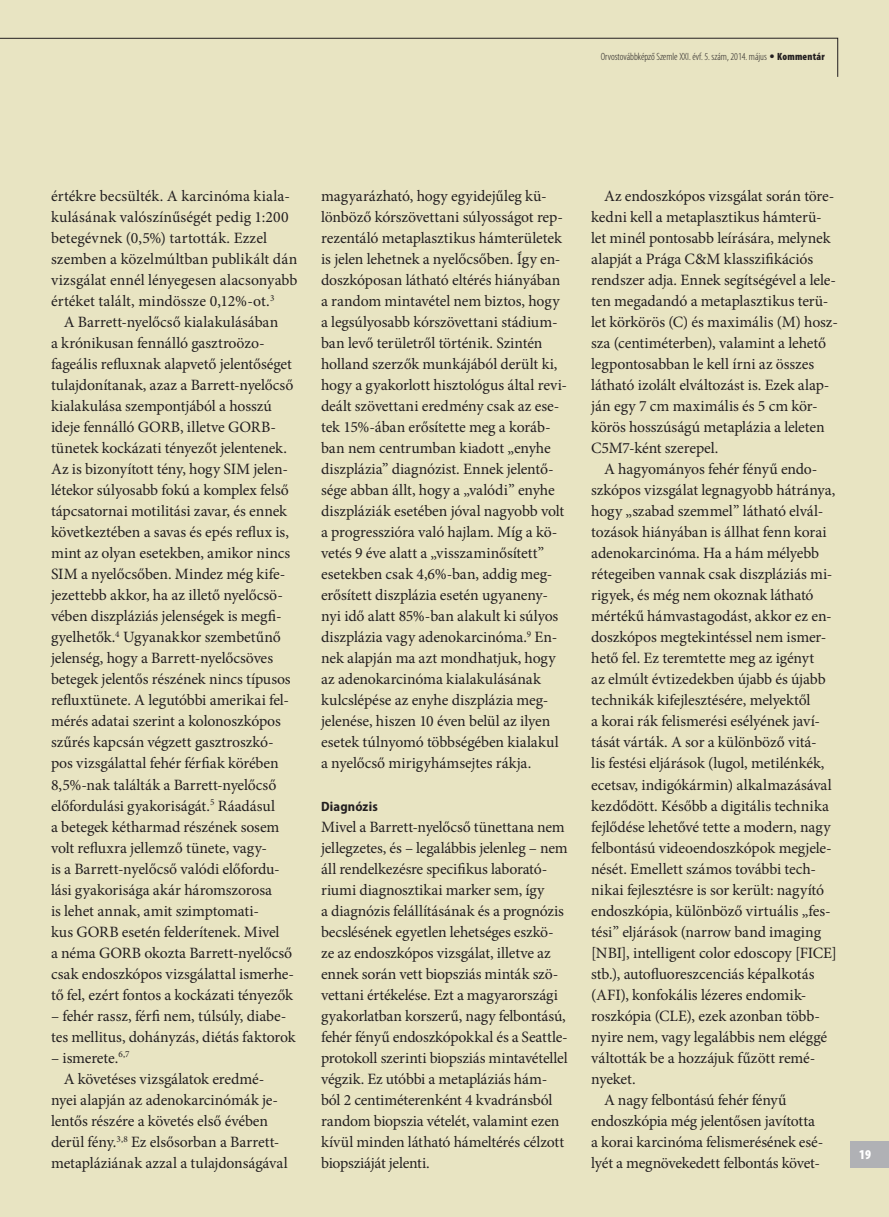
<style>
.page{position:relative;width:889px;height:1217px;background:#fff}
.page>*{position:absolute;margin:0;border:0;box-sizing:border-box;transform-origin:0 0}
.kenyér{font:15.75px/21px "Minion Pro";letter-spacing:-.01em;color:#231f20}
.kenyértompa{font:15.75px/21px "Minion Pro";letter-spacing:-.01em;color:#231f20}
.alcím2{font:700 semi-condensed 13.5px "Myriad Pro";letter-spacing:.01em;color:#231f20}
.t1{font:900 condensed 13.5px "Myriad Pro";color:#fff}
.t2{font:300 condensed 10.5px "Myriad Pro";color:#231f20}
.s1{font-family:"Helvetica Neue LT Pro"}
.s2{font-weight:900}
</style>
<div class="page">
<div style="left:0;top:0;width:889px;height:1216px;background:#e8e4c2"></div>
<svg style="left:0;top:38px;width:838px;height:39px"></svg>
<div style="left:850px;top:1140px;width:39px;height:27px;background:#b0b1b5"></div>
<p class="t2" style="left:600px;top:51px;width:225px">Orvostovábbképző Szemle XXI. évf. 5. szám, 2014. május <span class="s1">•</span> <span class="s2">Kommentár</span></p>
<p class="kenyértompa" style="left:51px;top:185px;width:248px">értékre becsülték. A karcinóma kiala&shy;kulásának valószínűségét pedig 1:200 betegévnek (0,5%) tartották. Ezzel szemben a közelmúltban publikált dán vizsgálat ennél lényegesen alacsonyabb értéket talált, mindössze 0,12%-ot.<sup>3</sup></p>
<p class="kenyér" style="left:51px;top:311px;width:245px;text-indent:13px">A Barrett-nyelőcső kialakulásában<br>a krónikusan fennálló gasztroözo&shy;fageális refluxnak alapvető jelentőséget tulajdonítanak, azaz a Barrett-nyelőcső kialakulása szempontjából a hosszú ideje fennálló GORB, illetve GORB&shy;tünetek kockázati tényezőt jelentenek.<br>Az is bizonyított tény, hogy SIM jelen&shy;létekor súlyosabb fokú a komplex felső tápcsatornai motilitási zavar, és ennek következtében a savas és epés reflux is, mint az olyan esetekben, amikor nincs SIM a nyelőcsőben. Mindez még kife&shy;jezettebb akkor, ha az illető nyelőcsö&shy;vében diszpláziás jelenségek is megfi&shy;gyelhetők.<sup>4</sup> Ugyanakkor szembetűnő jelenség, hogy a Barrett-nyelőcsöves betegek jelentős részének nincs típusos refluxtünete. A legutóbbi amerikai fel&shy;mérés adatai szerint a kolonoszkópos szűrés kapcsán végzett gasztroszkó&shy;pos vizsgálattal fehér férfiak körében 8,5%-nak találták a Barrett-nyelőcső előfordulási gyakoriságát.<sup>5</sup> Ráadásul<br>a betegek kétharmad részének sosem volt refluxra jellemző tünete, vagy-<br>is a Barrett-nyelőcső valódi előfordu&shy;lási gyakorisága akár háromszorosa<br>is lehet annak, amit szimptomati-<br>kus GORB esetén felderítenek. Mivel<br>a néma GORB okozta Barrett-nyelőcső csak endoszkópos vizsgálattal ismerhe&shy;tő fel, ezért fontos a kockázati tényezők</p>
<p class="kenyér" style="left:51px;top:1004px;width:246px">– fehér rassz, férfi nem, túlsúly, diabe&shy;tes mellitus, dohányzás, diétás faktorok</p>
<p class="kenyér" style="left:51px;top:1046px;width:80px">– ismerete.<sup>6,7</sup></p>
<p class="kenyér" style="left:51px;top:1067px;width:238px;text-indent:13px">A követéses vizsgálatok eredmé&shy;nyei alapján az adenokarcinómák je&shy;lentős részére a követés első évében derül fény.<sup>3,8</sup> Ez elsősorban a Barrett&shy;metapláziának azzal a tulajdonságával</p>
<p class="kenyér" style="left:321px;top:185px;width:247px">magyarázható, hogy egyidejűleg kü&shy;lönböző kórszövettani súlyosságot rep&shy;rezentáló metaplasztikus hámterületek is jelen lehetnek a nyelőcsőben. Így en&shy;doszkóposan látható eltérés hiányában a random mintavétel nem biztos, hogy a legsúlyosabb kórszövettani stádium&shy;ban levő területről történik. Szintén holland szerzők munkájából derült ki, hogy a gyakorlott hisztológus által revi&shy;deált szövettani eredmény csak az ese&shy;tek 15%-ában erősítette meg a koráb&shy;ban nem centrumban kiadott „enyhe diszplázia” diagnózist. Ennek jelentő&shy;sége abban állt, hogy a „valódi” enyhe diszpláziák esetében jóval nagyobb volt a progresszióra való hajlam. Míg a kö&shy;vetés 9 éve alatt a „visszaminősített” esetekben csak 4,6%-ban, addig meg&shy;erősített diszplázia esetén ugyanen - nyi idő alatt 85%-ban alakult ki súlyos diszplázia vagy adenokarcinóma.<sup>9</sup> En&shy;nek alapján ma azt mondhatjuk, hogy az adenokarcinóma kialakulásának kulcslépése az enyhe diszplázia meg&shy;jelenése, hiszen 10 éven belül az ilyen esetek túlnyomó többségében kialakul a nyelőcső mirigyhámsejtes rákja.</p>
<p class="alcím2" style="left:321px;top:798px;width:58px">Diagnózis</p>
<p class="kenyértompa" style="left:321px;top:815px;width:248px">Mivel a Barrett-nyelőcső tünettana nem jellegzetes, és – legalábbis jelenleg – nem áll rendelkezésre specifikus laborató&shy;riumi diagnosztikai marker sem, így<br>a diagnózis felállításának és a prognózis becslésének egyetlen lehetséges eszkö&shy;ze az endoszkópos vizsgálat, illetve az ennek során vett biopsziás minták szö&shy;vettani értékelése. Ezt a magyarországi gyakorlatban korszerű, nagy felbontású, fehér fényű endoszkópokkal és a Seattle&shy;protokoll szerinti biopsziás mintavétellel végzik. Ez utóbbi a metapláziás hám&shy;ból 2 centiméterenként 4 kvadránsból random biopszia vételét, valamint ezen kívül minden látható hámeltérés célzott biopsziáját jelenti.</p>
<p class="kenyér" style="left:591px;top:185px;width:248px;text-indent:13px">Az endoszkópos vizsgálat során töre&shy;kedni kell a metaplasztikus hámterü&shy;let minél pontosabb leírására, melynek alapját a Prága C&amp;M klasszifikációs rendszer adja. Ennek segítségével a lele&shy;ten megadandó a metaplasztikus terü&shy;let körkörös (C) és maximális (M) hos - sza (centiméterben), valamint a lehető legpontosabban le kell írni az összes látható izolált elváltozást is. Ezek alap&shy;ján egy 7 cm maximális és 5 cm kör&shy;körös hosszúságú metaplázia a leleten C5M7-ként szerepel.</p>
<p class="kenyér" style="left:591px;top:458px;width:247px;text-indent:13px">A hagyományos fehér fényű endo&shy;szkópos vizsgálat legnagyobb hátránya, hogy „szabad szemmel” látható elvál&shy;tozások hiányában is állhat fenn korai adenokarcinóma. Ha a hám mélyebb rétegeiben vannak csak diszpláziás mi&shy;rigyek, és még nem okoznak látható mértékű hámvastagodást, akkor ez en&shy;doszkópos megtekintéssel nem ismer&shy;hető fel. Ez teremtette meg az igényt<br>az elmúlt évtizedekben újabb és újabb technikák kifejlesztésére, melyektől<br>a korai rák felismerési esélyének javí&shy;tását várták. A sor a különböző vitá-<br>lis festési eljárások (lugol, metilénkék, ecetsav, indigókármin) alkalmazásával kezdődött. Később a digitális technika fejlődése lehetővé tette a modern, nagy felbontású videoendoszkópok megjele&shy;nését. Emellett számos további tech&shy;nikai fejlesztésre is sor került: nagyító endoszkópia, különböző virtuális „fes&shy;tési” eljárások (narrow band imaging [NBI], intelligent color edoscopy [FICE] stb.), autofluoreszcenciás képalkotás (AFI), konfokális lézeres endomik&shy;roszkópia (CLE), ezek azonban több&shy;nyire nem, vagy legalábbis nem eléggé váltották be a hozzájuk fűzött remé&shy;nyeket.</p>
<p class="kenyér" style="left:591px;top:1088px;width:233px;text-indent:13px">A nagy felbontású fehér fényű endoszkópia még jelentősen javította a korai karcinóma felismerésének esé&shy;lyét a megnövekedett felbontás követ-</p>
<p class="t1" style="left:859px;top:1147px;width:13px">19</p>
</div>
